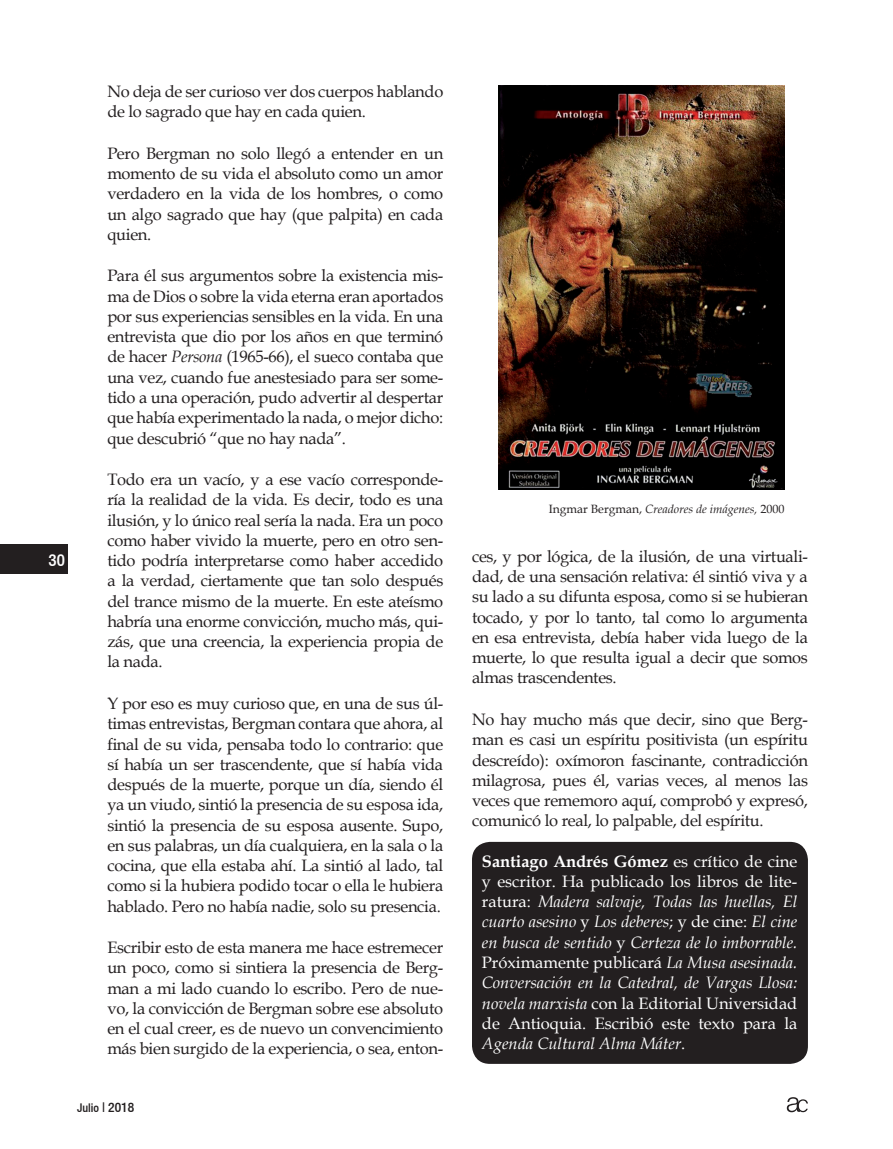
<style>
.page{position:relative;width:893px;height:1149px;background:#fff}
.page>*{position:absolute;margin:0;border:0;box-sizing:border-box;transform-origin:0 0}
.t1{font:500 condensed 16.95px "Helvetica 67";color:#fff}
.t2{font:16.5px/20.2px "Book Antiqua";letter-spacing:-.02em;color:#231f20;text-align:justify}
.t3{font:italic 16.5px/20.2px "Book Antiqua";color:#fff;text-align:justify}
.t4{font:italic 12px "Book Antiqua";color:#231f20}
.t5{font:500 condensed 12px "Helvetica 67";color:#231f20}
.s1{font-style:italic}
.s2{font-size:13.5px}
.s3{font-style:normal}
.s4{font-weight:700;font-style:normal}
</style>
<div class="page">
<div style="left:0;top:544px;width:68px;height:29px;background:#231f20"></div>
<svg style="left:787px;top:1097px;width:21px;height:14px"></svg>
<div style="left:472px;top:841px;width:336px;height:222px;background:#231f20;border-radius:18px"></div>
<img style="left:499px;top:86px;width:285px;height:403px">
<p class="t1" style="left:49px;top:549px;width:18px">30</p>
<p class="t2" style="left:107px;top:81px;width:337px">No deja de ser curioso ver dos cuerpos hablando de lo sagrado que hay en cada quien.</p>
<p class="t2" style="left:107px;top:143px;width:337px">Pero Bergman no solo llegó a entender en un momento de su vida el absoluto como un amor verdadero en la vida de los hombres, o como un algo sagrado que hay (que palpita) en cada quien.</p>
<p class="t2" style="left:107px;top:265px;width:337px">Para él sus argumentos sobre la existencia mis&shy;ma de Dios o sobre la vida eterna eran aportados por sus experiencias sensibles en la vida. En una entrevista que dio por los años en que terminó de hacer <span class="s1">Persona</span> (1965-66), el sueco contaba que una vez, cuando fue anestesiado para ser some&shy;tido a una operación, pudo advertir al despertar que había experimentado la nada, o mejor dicho: que descubrió “que no hay nada”.</p>
<p class="t2" style="left:107px;top:469px;width:337px">Todo era un vacío, y a ese vacío corresponde&shy;ría la realidad de la vida. Es decir, todo es una ilusión, y lo único real sería la nada. Era un poco como haber vivido la muerte, pero en otro sen&shy;tido podría interpretarse como haber accedido a la verdad, ciertamente que tan solo después del trance mismo de la muerte. En este ateísmo habría una enorme convicción, mucho más, qui&shy;zás, que una creencia, la experiencia propia de la nada.</p>
<p class="t2" style="left:107px;top:692px;width:337px">Y por eso es muy curioso que, en una de sus úl&shy;timas entrevistas, Bergman contara que ahora, al final de su vida, pensaba todo lo contrario: que sí había un ser trascendente, que sí había vida después de la muerte, porque un día, siendo él ya un viudo, sintió la presencia de su esposa ida, sintió la presencia de su esposa ausente. Supo, en sus palabras, un día cualquiera, en la sala o la cocina, que ella estaba ahí. La sintió al lado, tal como si la hubiera podido tocar o ella le hubiera hablado. Pero no había nadie, solo su presencia.</p>
<p class="t2" style="left:107px;top:936px;width:337px">Escribir esto de esta manera me hace estremecer un poco, como si sintiera la presencia de Berg&shy;man a mi lado cuando lo escribo. Pero de nue&shy;vo, la convicción de Bergman sobre ese absoluto en el cual creer, es de nuevo un convencimiento más bien surgido de la experiencia, o sea, enton-</p>
<p class="t5" style="left:77px;top:1100px;width:59px">Julio <span class="s2">| 2018</span></p>
<p class="t4" style="left:549px;top:500px;width:237px"><span class="s3">Ingmar Bergman,</span> Creadores de imágenes, <span class="s3">2000</span></p>
<p class="t2" style="left:472px;top:545px;width:337px">ces, y por lógica, de la ilusión, de una virtuali&shy;dad, de una sensación relativa: él sintió viva y a su lado a su difunta esposa, como si se hubieran tocado, y por lo tanto, tal como lo argumenta en esa entrevista, debía haber vida luego de la muerte, lo que resulta igual a decir que somos almas trascendentes.</p>
<p class="t2" style="left:472px;top:708px;width:337px">No hay mucho más que decir, sino que Berg&shy;man es casi un espíritu positivista (un espíritu descreído): oxímoron fascinante, contradicción milagrosa, pues él, varias veces, al menos las veces que rememoro aquí, comprobó y expresó, comunicó lo real, lo palpable, del espíritu.</p>
<p class="t3" style="left:482px;top:850px;width:317px"><span class="s4">Santiago Andrés Gómez</span> <span class="s3">es crítico de cine y escritor. Ha publicado los libros de lite&shy;ratura:</span> Madera salvaje, Todas las huellas, El cuarto asesino <span class="s3">y</span> Los deberes<span class="s3">; y de cine:</span> El cine en busca de sentido <span class="s3">y</span> Certeza de lo imborrable.<br><span class="s3">Próximamente publicará</span> La Musa asesinada.<br>Conversación en la Catedral, de Vargas Llosa: novela marxista <span class="s3">con la Editorial Universidad de Antioquia. Escribió este texto para la </span>Agenda Cultural Alma Máter<span class="s3">.</span></p>
</div>
